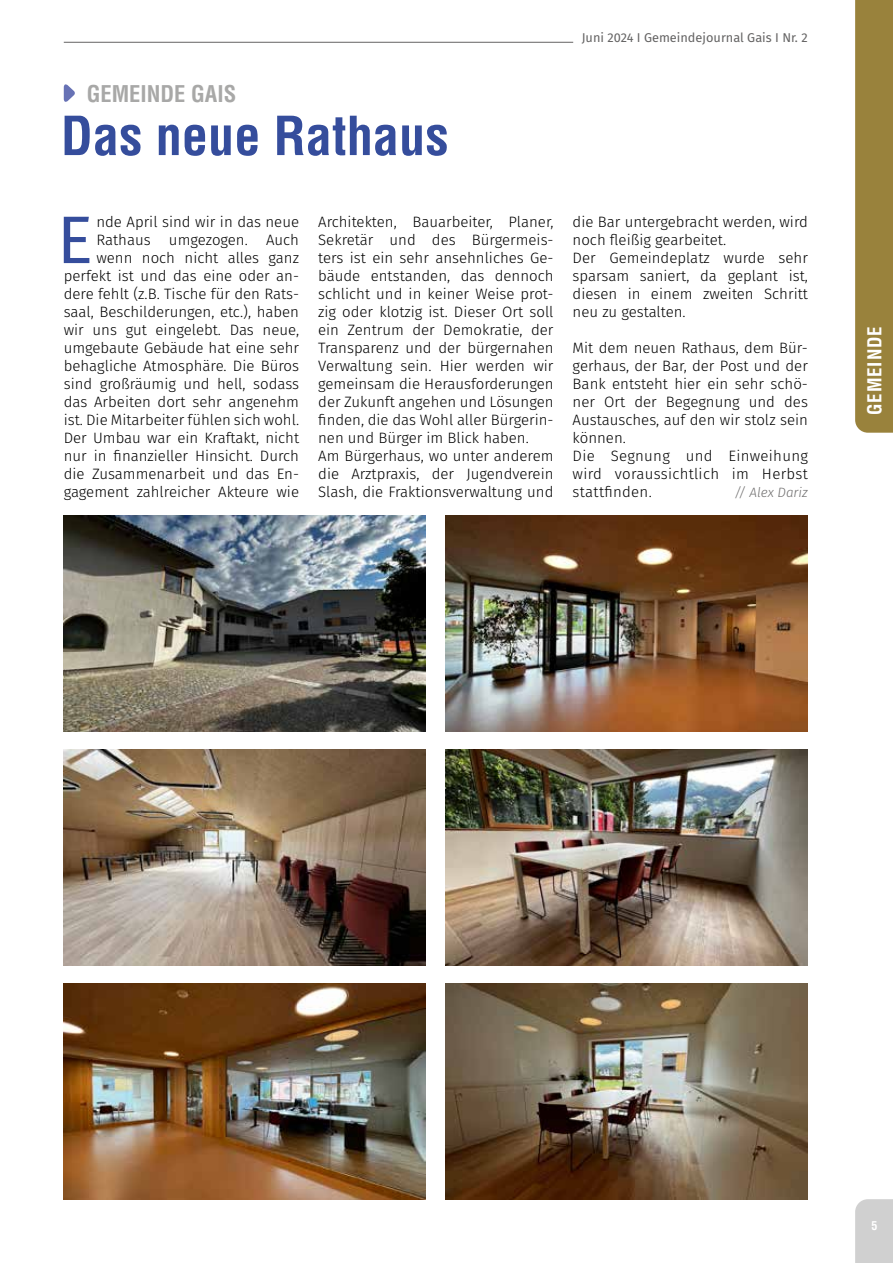
<style>
.page{position:relative;width:893px;height:1263px;background:#fff}
.page>*{position:absolute;margin:0;border:0;box-sizing:border-box;transform-origin:0 0}
.t1{font:67.2px "Fira Sans";color:#354d9c}
.t2{font:700 condensed 52.5px "Helvetica LT Std";color:#354d9c}
.t3{font:700 condensed 22.5px "Helvetica LT Std";color:#a8a8a7}
.t4{font:700 condensed 18.75px "Helvetica LT Std";letter-spacing:.05em;color:#fff}
.t5{font:300 15px/18px "Fira Sans";color:#000}
.t6{font:italic 300 13.5px "Fira Sans";color:#706f6f}
.t7{font:12.75px "Fira Sans";color:#646363}
.t8{font:700 condensed 12px "Helvetica LT Std";color:#fff}
</style>
<div class="page">
<div style="left:855px;top:0;width:38px;height:433px;background:#99823c"></div>
<div style="left:855px;top:1199px;width:38px;height:64px;background:#d0d0d0"></div>
<hr style="left:64px;top:42px;width:509px;height:1px;background:#646363">
<svg style="left:64px;top:84px;width:11px;height:18px"></svg>
<img style="left:64px;top:515px;width:361px;height:216px">
<img style="left:64px;top:749px;width:361px;height:216px">
<img style="left:64px;top:983px;width:361px;height:216px">
<img style="left:445px;top:515px;width:363px;height:216px">
<img style="left:445px;top:749px;width:363px;height:216px">
<img style="left:445px;top:983px;width:363px;height:216px">
<h3 class="t3" style="left:87px;top:80px;width:151px">GEMEINDE GAIS</h3>
<h2 class="t2" style="left:61px;top:103px;width:389px">Das neue Rathaus</h2>
<p class="t7" style="left:582px;top:28px;width:227px">Juni 2024 I Gemeindejournal Gais I Nr. 2</p>
<p class="t5" style="left:64px;top:213px;width:237px;text-align:right">nde April sind wir in das neue<br>Rathaus umgezogen. Auch wenn noch nicht alles ganz perfekt ist und das eine oder an&shy;dere fehlt (z.B. Tische für den Rats&shy;saal, Beschilderungen, etc.), haben wir uns gut eingelebt. Das neue, umgebaute Gebäude hat eine sehr behagliche Atmosphäre. Die Büros sind großräumig und hell, sodass das Arbeiten dort sehr angenehm ist. Die Mitarbeiter fühlen sich wohl.<br>Der Umbau war ein Kraftakt, nicht nur in finanzieller Hinsicht. Durch die Zusammenarbeit und das En&shy;gagement zahlreicher Akteure wie</p>
<p class="t5" style="left:318px;top:213px;width:237px">Architekten, Bauarbeiter, Planer, Sekretär und des Bürgermeis&shy;ters ist ein sehr ansehnliches Ge&shy;bäude entstanden, das dennoch schlicht und in keiner Weise prot&shy;zig oder klotzig ist. Dieser Ort soll ein Zentrum der Demokratie, der Transparenz und der bürgernahen Verwaltung sein. Hier werden wir gemeinsam die Herausforderungen der Zukunft angehen und Lösungen finden, die das Wohl aller Bürgerin&shy;nen und Bürger im Blick haben.<br>Am Bürgerhaus, wo unter anderem die Arztpraxis, der Jugendverein Slash, die Fraktionsverwaltung und</p>
<p class="t5" style="left:573px;top:213px;width:237px">die Bar untergebracht werden, wird noch fleißig gearbeitet.<br>Der Gemeindeplatz wurde sehr sparsam saniert, da geplant ist, diesen in einem zweiten Schritt neu zu gestalten.</p>
<h1 class="t1" style="left:57px;top:189px;width:37px">E</h1>
<p class="t5" style="left:573px;top:339px;width:237px">Mit dem neuen Rathaus, dem Bür&shy;gerhaus, der Bar, der Post und der<br>Bank entsteht hier ein sehr schö&shy;ner Ort der Begegnung und des<br>Austausches, auf den wir stolz sein können.<br>Die Segnung und Einweihung wird voraussichtlich im Herbst stattfinden.</p>
<p class="t6" style="left:734px;top:483px;width:75px">// Alex Dariz</p>
<p class="t4" style="left:863px;top:415px;width:90px;rotate:-90deg">GEMEINDE</p>
<p class="t8" style="left:872px;top:1218px;width:7px">5</p>
</div>
